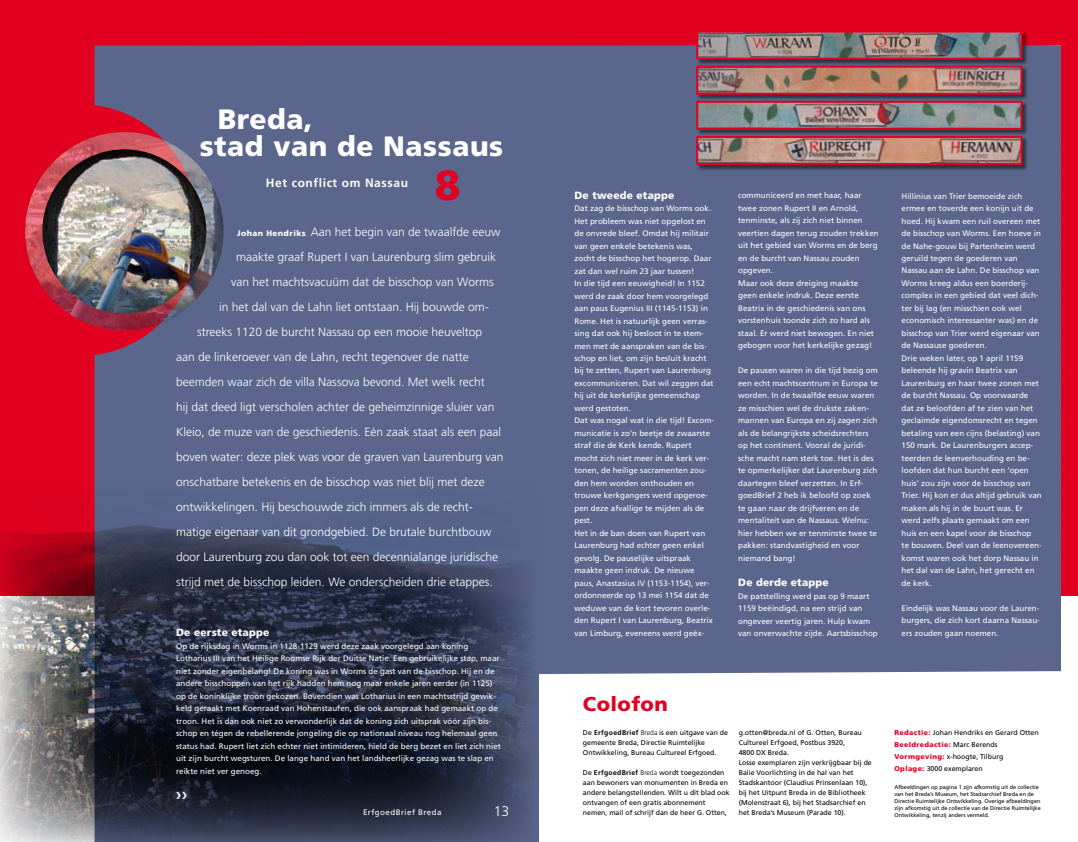
<style>
.page{position:relative;width:1078px;height:842px;background:#fff}
.page>*{position:absolute;margin:0;border:0;box-sizing:border-box;transform-origin:0 0}
.t1{font:900 42px "Frutiger";color:#e20020}
.t2{font:900 28px/27.5px "Frutiger";letter-spacing:.02em;color:#fff}
.t3{font:900 20px "Frutiger";letter-spacing:.02em;color:#e20020}
.t4{font:300 14px "Frutiger";color:#fff}
.t5{font:300 12px "Frutiger";color:#fff}
.t6{font:700 12px "Frutiger";letter-spacing:.05em;color:#fff}
.t7{font:900 10.5px "Frutiger";letter-spacing:.02em;color:#fff}
.t8{font:8px/12.5px "Frutiger";color:#fff}
.t9{font:8px "Frutiger";letter-spacing:.05em;color:#fff}
.t10{font:7px/10px "Frutiger";color:#000}
.t11{font:5.5px/7px "Frutiger";color:#000}
.s1{font-weight:900;font-size:8px}
.s2{font-weight:900;color:#e20020}
.s3{font-weight:700}
.s4{font-weight:300}
</style>
<div class="page">
<div style="left:0;top:0;width:1077px;height:595px;background:#e20020"></div>
<div style="left:94px;top:45px;width:966px;height:797px;background:#5a668b"></div>
<img style="left:0;top:483px;width:533px;height:359px">
<div style="left:539px;top:671px;width:522px;height:171px;background:#fff"></div>
<svg style="left:94px;top:105px;width:61px;height:251px;fill:#e20020"></svg>
<div style="left:695px;top:30px;width:333px;height:36px;background:#000;opacity:.5"></div>
<img style="left:699px;top:34px;width:320px;height:23px">
<div style="left:696px;top:31px;width:326px;height:29px;border:2px solid #e20020"></div>
<div style="left:695px;top:65px;width:333px;height:36px;background:#000;opacity:.5"></div>
<img style="left:699px;top:69px;width:320px;height:23px">
<div style="left:696px;top:66px;width:326px;height:29px;border:2px solid #e20020"></div>
<div style="left:695px;top:101px;width:333px;height:35px;background:#000;opacity:.5"></div>
<img style="left:699px;top:104px;width:320px;height:23px">
<div style="left:696px;top:101px;width:326px;height:29px;border:2px solid #e20020"></div>
<div style="left:695px;top:136px;width:333px;height:35px;background:#000;opacity:.5"></div>
<img style="left:699px;top:139px;width:320px;height:23px">
<div style="left:696px;top:136px;width:326px;height:29px;border:2px solid #e20020"></div>
<img style="left:25px;top:132px;width:198px;height:198px">
<img style="left:42px;top:149px;width:164px;height:164px;border-radius:82px">
<svg style="left:176px;top:791px;width:11px;height:8px"></svg>
<h2 class="t2" style="left:200px;top:104px;width:305px;text-indent:18px">Breda,<br>stad van de Nassaus</h2>
<h3 class="t6" style="left:266px;top:176px;width:143px">Het conflict om Nassau</h3>
<h1 class="t1" style="left:434px;top:160px;width:27px">8</h1>
<h3 class="t7" style="left:574px;top:188px;width:101px">De tweede etappe</h3>
<p class="t8" style="left:574px;top:202px;width:141px">Dat zag de bisschop van Worms ook.<br>Het probleem was niet opgelost en de onvrede bleef. Omdat hij militair van geen enkele betekenis was, zocht de bisschop het hogerop. Daar zat dan wel ruim 23 jaar tussen!<br>In die tijd een eeuwigheid! In 1152 werd de zaak door hem voorgelegd aan paus Eugenius III (1145-1153) in<br>Rome. Het is natuurlijk geen verras&shy;sing dat ook hij besloot in te stem&shy;men met de aanspraken van de bis&shy;schop en liet, om zijn besluit kracht bij te zetten, Rupert van Laurenburg excommuniceren. Dat wil zeggen dat hij uit de kerkelijke gemeenschap werd gestoten.<br>Dat was nogal wat in die tijd! Excom&shy;municatie is zo’n beetje de zwaarste straf die de Kerk kende. Rupert mocht zich niet meer in de kerk ver&shy;tonen, de heilige sacramenten zou&shy;den hem worden onthouden en trouwe kerkgangers werd opgeroe&shy;pen deze afvallige te mijden als de pest.<br>Het in de ban doen van Rupert van<br>Laurenburg had echter geen enkel gevolg. De pauselijke uitspraak maakte geen indruk. De nieuwe paus, Anastasius IV (1153-1154), ver&shy;ordonneerde op 13 mei 1154 dat de weduwe van de kort tevoren overle&shy;den Rupert I van Laurenburg, Beatrix van Limburg, eveneens werd geëx-</p>
<p class="t8" style="left:738px;top:189px;width:142px">communiceerd en met haar, haar twee zonen Rupert II en Arnold, tenminste, als zij zich niet binnen veertien dagen terug zouden trekken uit het gebied van Worms en de berg en de burcht van Nassau zouden opgeven.<br>Maar ook deze dreiging maakte geen enkele indruk. Deze eerste<br>Beatrix in de geschiedenis van ons vorstenhuis toonde zich zo hard als staal. Er werd niet bewogen. En niet gebogen voor het kerkelijke gezag!</p>
<p class="t8" style="left:738px;top:364px;width:141px">De pausen waren in die tijd bezig om een echt machtscentrum in Europa te worden. In de twaalfde eeuw waren ze misschien wel de drukste zaken&shy;mannen van Europa en zij zagen zich als de belangrijkste scheidsrechters op het continent. Vooral de juridi&shy;sche macht nam sterk toe. Het is des te opmerkelijker dat Laurenburg zich daartegen bleef verzetten. In Erf&shy;goedBrief 2 heb ik beloofd op zoek te gaan naar de drijfveren en de mentaliteit van de Nassaus. Welnu: hier hebben we er tenminste twee te pakken: standvastigheid en voor niemand bang!</p>
<h3 class="t7" style="left:738px;top:576px;width:92px">De derde etappe</h3>
<p class="t8" style="left:738px;top:589px;width:141px">De patstelling werd pas op 9 maart 1159 beëindigd, na een strijd van ongeveer veertig jaren. Hulp kwam van onverwachte zijde. Aartsbisschop</p>
<p class="t8" style="left:901px;top:189px;width:142px">Hillinius van Trier bemoeide zich ermee en toverde een konijn uit de hoed. Hij kwam een ruil overeen met de bisschop van Worms. Een hoeve in de Nahe-gouw bij Partenheim werd geruild tegen de goederen van<br>Nassau aan de Lahn. De bisschop van<br>Worms kreeg aldus een boerderij&shy;complex in een gebied dat veel dich&shy;ter bij lag (en misschien ook wel economisch interessanter was) en de bisschop van Trier werd eigenaar van de Nassause goederen.<br>Drie weken later, op 1 april 1159 beleende hij gravin Beatrix van<br>Laurenburg en haar twee zonen met de burcht Nassau. Op voorwaarde dat ze beloofden af te zien van het geclaimde eigendomsrecht en tegen betaling van een cijns (belasting) van<br>150 mark. De Laurenburgers accep&shy;teerden de leenverhouding en be&shy;loofden dat hun burcht een ‘open huis’ zou zijn voor de bisschop van<br>Trier. Hij kon er dus altijd gebruik van maken als hij in de buurt was. Er werd zelfs plaats gemaakt om een huis en een kapel voor de bisschop<br>te bouwen. Deel van de leenovereen&shy;komst waren ook het dorp Nassau in het dal van de Lahn, het gerecht en de kerk.</p>
<p class="t8" style="left:901px;top:602px;width:140px">Eindelijk was Nassau voor de Lauren&shy;burgers, die zich kort daarna Nassau-</p>
<h3 class="t5" style="left:237px;top:225px;width:265px"><span class="s1">Johan Hendriks</span> Aan het begin van de twaalfde eeuw</h3>
<h3 class="t5" style="left:236px;top:250px;width:261px">maakte graaf Rupert I van Laurenburg slim gebruik</h3>
<h3 class="t5" style="left:231px;top:275px;width:264px">van het machtsvacuüm dat de bisschop van Worms</h3>
<h3 class="t5" style="left:219px;top:300px;width:271px">in het dal van de Lahn liet ontstaan. Hij bouwde om-</h3>
<h3 class="t5" style="left:197px;top:325px;width:286px">streeks 1120 de burcht Nassau op een mooie heuveltop</h3>
<h3 class="t5" style="left:176px;top:350px;width:294px">aan de linkeroever van de Lahn, recht tegenover de natte</h3>
<h3 class="t5" style="left:176px;top:375px;width:310px">beemden waar zich de villa Nassova bevond. Met welk recht</h3>
<h3 class="t5" style="left:176px;top:400px;width:320px">hij dat deed ligt verscholen achter de geheimzinnige sluier van</h3>
<h3 class="t5" style="left:176px;top:425px;width:326px">Kleio, de muze van de geschiedenis. Eén zaak staat als een paal</h3>
<h3 class="t5" style="left:176px;top:450px;width:329px">boven water: deze plek was voor de graven van Laurenburg van</h3>
<h3 class="t5" style="left:176px;top:475px;width:310px">onschatbare betekenis en de bisschop was niet blij met deze</h3>
<h3 class="t5" style="left:176px;top:500px;width:297px">ontwikkelingen. Hij beschouwde zich immers als de recht-</h3>
<h3 class="t5" style="left:176px;top:525px;width:316px">matige eigenaar van dit grondgebied. De brutale burchtbouw</h3>
<h3 class="t5" style="left:176px;top:550px;width:323px">door Laurenburg zou dan ook tot een decennialange juridische</h3>
<h3 class="t5" style="left:176px;top:575px;width:318px">strijd met de bisschop leiden. We onderscheiden drie etappes.</h3>
<h3 class="t7" style="left:176px;top:626px;width:95px">De eerste etappe</h3>
<p class="t8" style="left:901px;top:627px;width:98px">ers zouden gaan noemen.</p>
<p class="t8" style="left:176px;top:639px;width:326px">Op de rijksdag in Worms in 1128-1129 werd deze zaak voorgelegd aan koning Lotharius III van het Heilige Roomse Rijk der Duitse Natie. Een gebruikelijke stap, maar niet zonder eigenbelang! De koning was in Worms de gast van de bisschop. Hij en de andere bisschoppen van het rijk hadden hem nog maar enkele jaren eerder (in 1125) op de koninklijke troon gekozen. Bovendien was Lotharius in een machtsstrijd gewik&shy;keld geraakt met Koenraad van Hohenstaufen, die ook aanspraak had gemaakt op de troon. Het is dan ook niet zo verwonderlijk dat de koning zich uitsprak vóór zijn bis&shy;schop en tégen de rebellerende jongeling die op nationaal niveau nog helemaal geen status had. Rupert liet zich echter niet intimideren, hield de berg bezet en liet zich niet uit zijn burcht wegsturen. De lange hand van het landsheerlijke gezag was te slap en reikte niet ver genoeg.</p>
<h3 class="t3" style="left:583px;top:692px;width:86px">Colofon</h3>
<p class="t10" style="left:738px;top:727px;width:135px">g.otten@breda.nl of G. Otten, Bureau Cultureel Erfgoed, Postbus 3920,<br>4800 DX Breda.<br>Losse exemplaren zijn verkrijgbaar bij de Balie Voorlichting in de hal van het Stadskantoor (Claudius Prinsenlaan 10), bij het Uitpunt Breda in de Bibliotheek (Molenstraat 6), bij het Stadsarchief en het Breda’s Museum (Parade 10).</p>
<p class="t10" style="left:894px;top:726px;width:146px;line-height:12px"><span class="s2">Redactie:</span> Johan Hendriks en Gerard Otten<br><span class="s2">Beeldredactie:</span> Marc Berends<br><span class="s2">Vormgeving:</span> x-hoogte, Tilburg<br><span class="s2">Oplage:</span> 3000 exemplaren</p>
<p class="t10" style="left:583px;top:727px;width:146px">De <span class="s3">ErfgoedBrief</span> <span class="s4">Breda</span> is een uitgave van de gemeente Breda, Directie Ruimtelijke<br>Ontwikkeling, Bureau Cultureel Erfgoed.</p>
<p class="t10" style="left:583px;top:767px;width:148px">De <span class="s3">ErfgoedBrief</span> <span class="s4">Breda</span> wordt toegezonden aan bewoners van monumenten in Breda en andere belangstellenden. Wilt u dit blad ook ontvangen of een gratis abonnement nemen, mail of schrijf dan de heer G. Otten,</p>
<p class="t11" style="left:894px;top:783px;width:148px">Afbeeldingen op pagina 1 zijn afkomstig uit de collectie van het Breda’s Museum, het Stadsarchief Breda en de Directie Ruimtelijke Ontwikkeling. Overige afbeeldingen zijn afkomstig uit de collectie van de Directie Ruimtelijke Ontwikkeling, tenzij anders vermeld.</p>
<p class="t9" style="left:363px;top:807px;width:80px">ErfgoedBrief Breda</p>
<h3 class="t4" style="left:493px;top:803px;width:17px">13</h3>
</div>
